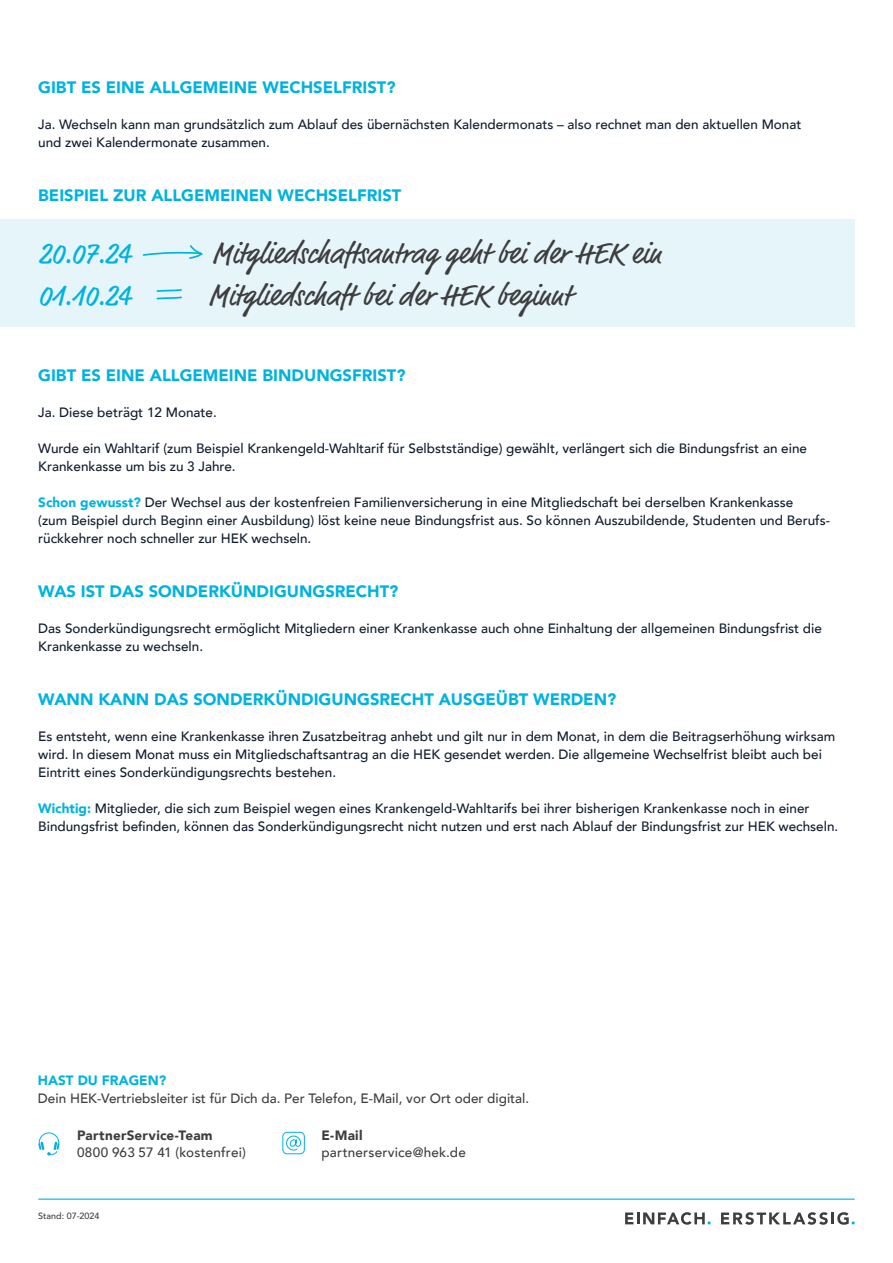
<style>
.page{position:relative;width:893px;height:1263px;background:#fff}
.page>*{position:absolute;margin:0;border:0;box-sizing:border-box;transform-origin:0 0}
.t1{font:30px "Market Pro";color:#3e3e3f}
.t2{font:30px "Market Pro";color:#00b3de}
.t3{font:900 16.5px "Avenir";color:#00b3de}
.t4{font:500 13.5px/18px "Avenir";color:#101c2d}
.t5{font:500 13.5px "Avenir";color:#3e3e3f}
.t6{font:900 13.5px "Avenir";letter-spacing:.02em;color:#3e3e3f}
.t7{font:900 13.5px "Avenir";color:#00b3de}
.t8{font:500 9px "Avenir";color:#3e3e3f}
.s1{font-weight:900;color:#00b3de}
</style>
<div class="page">
<hr style="left:38px;top:1198px;width:817px;height:2px;background:#00b4de">
<svg style="left:625px;top:1212px;width:86px;height:13px"></svg>
<svg style="left:721px;top:1212px;width:134px;height:13px"></svg>
<div style="left:0;top:220px;width:855px;height:107px;background:#e6f5fa"></div>
<svg style="left:142px;top:245px;width:61px;height:14px"></svg>
<svg style="left:156px;top:289px;width:26px;height:11px"></svg>
<svg style="left:282px;top:1131px;width:23px;height:23px"></svg>
<svg style="left:38px;top:1132px;width:22px;height:23px"></svg>
<p class="t3" style="left:38px;top:73px;width:359px">GIBT ES EINE ALLGEMEINE WECHSELFRIST?</p>
<p class="t4" style="left:38px;top:115px;width:765px">Ja. Wechseln kann man grundsätzlich zum Ablauf des übernächsten Kalendermonats – also rechnet man den aktuellen Monat und zwei Kalendermonate zusammen.</p>
<p class="t3" style="left:38px;top:181px;width:365px">BEISPIEL ZUR ALLGEMEINEN WECHSELFRIST</p>
<h1 class="t2" style="left:38px;top:233px;width:94px">20.07.24</h1>
<h1 class="t1" style="left:212px;top:233px;width:451px">Mitgliedschaftsantrag geht bei der HEK ein</h1>
<h1 class="t2" style="left:38px;top:275px;width:94px">01.10.24</h1>
<h1 class="t1" style="left:209px;top:275px;width:364px">Mitgliedschaft bei der HEK beginnt</h1>
<p class="t3" style="left:38px;top:361px;width:369px">GIBT ES EINE ALLGEMEINE BINDUNGSFRIST?</p>
<p class="t4" style="left:38px;top:403px;width:180px">Ja. Diese beträgt 12 Monate.</p>
<p class="t4" style="left:38px;top:439px;width:770px">Wurde ein Wahltarif (zum Beispiel Krankengeld-Wahltarif für Selbstständige) gewählt, verlängert sich die Bindungsfrist an eine<br>Krankenkasse um bis zu 3 Jahre.</p>
<p class="t4" style="left:38px;top:493px;width:793px"><span class="s1">Schon gewusst?</span> Der Wechsel aus der kostenfreien Familienversicherung in eine Mitgliedschaft bei derselben Krankenkasse<br>(zum Beispiel durch Beginn einer Ausbildung) löst keine neue Bindungsfrist aus. So können Auszubildende, Studenten und Berufs&shy;rückkehrer noch schneller zur HEK wechseln.</p>
<p class="t3" style="left:38px;top:577px;width:362px">WAS IST DAS SONDERKÜNDIGUNGSRECHT?</p>
<p class="t4" style="left:38px;top:619px;width:785px">Das Sonderkündigungsrecht ermöglicht Mitgliedern einer Krankenkasse auch ohne Einhaltung der allgemeinen Bindungsfrist die<br>Krankenkasse zu wechseln.</p>
<p class="t3" style="left:38px;top:685px;width:580px">WANN KANN DAS SONDERKÜNDIGUNGSRECHT AUSGEÜBT WERDEN?</p>
<p class="t4" style="left:38px;top:727px;width:798px">Es entsteht, wenn eine Krankenkasse ihren Zusatzbeitrag anhebt und gilt nur in dem Monat, in dem die Beitragserhöhung wirksam wird. In diesem Monat muss ein Mitgliedschaftsantrag an die HEK gesendet werden. Die allgemeine Wechselfrist bleibt auch bei<br>Eintritt eines Sonderkündigungsrechts bestehen.</p>
<p class="t4" style="left:38px;top:799px;width:801px"><span class="s1">Wichtig:</span> Mitglieder, die sich zum Beispiel wegen eines Krankengeld-Wahltarifs bei ihrer bisherigen Krankenkasse noch in einer<br>Bindungsfrist befinden, können das Sonderkündigungsrecht nicht nutzen und erst nach Ablauf der Bindungsfrist zur HEK wechseln.</p>
<p class="t7" style="left:38px;top:1068px;width:130px">HAST DU FRAGEN?</p>
<p class="t5" style="left:38px;top:1086px;width:493px">Dein HEK-Vertriebsleiter ist für Dich da. Per Telefon, E-Mail, vor Ort oder digital.</p>
<p class="t6" style="left:77px;top:1124px;width:137px">PartnerService-Team</p>
<p class="t5" style="left:77px;top:1140px;width:170px">0800 963 57 41 (kostenfrei)</p>
<p class="t6" style="left:321px;top:1124px;width:43px">E-Mail</p>
<p class="t5" style="left:321px;top:1140px;width:146px">partnerservice@hek.de</p>
<p class="t8" style="left:38px;top:1208px;width:63px">Stand: 07-2024</p>
</div>
